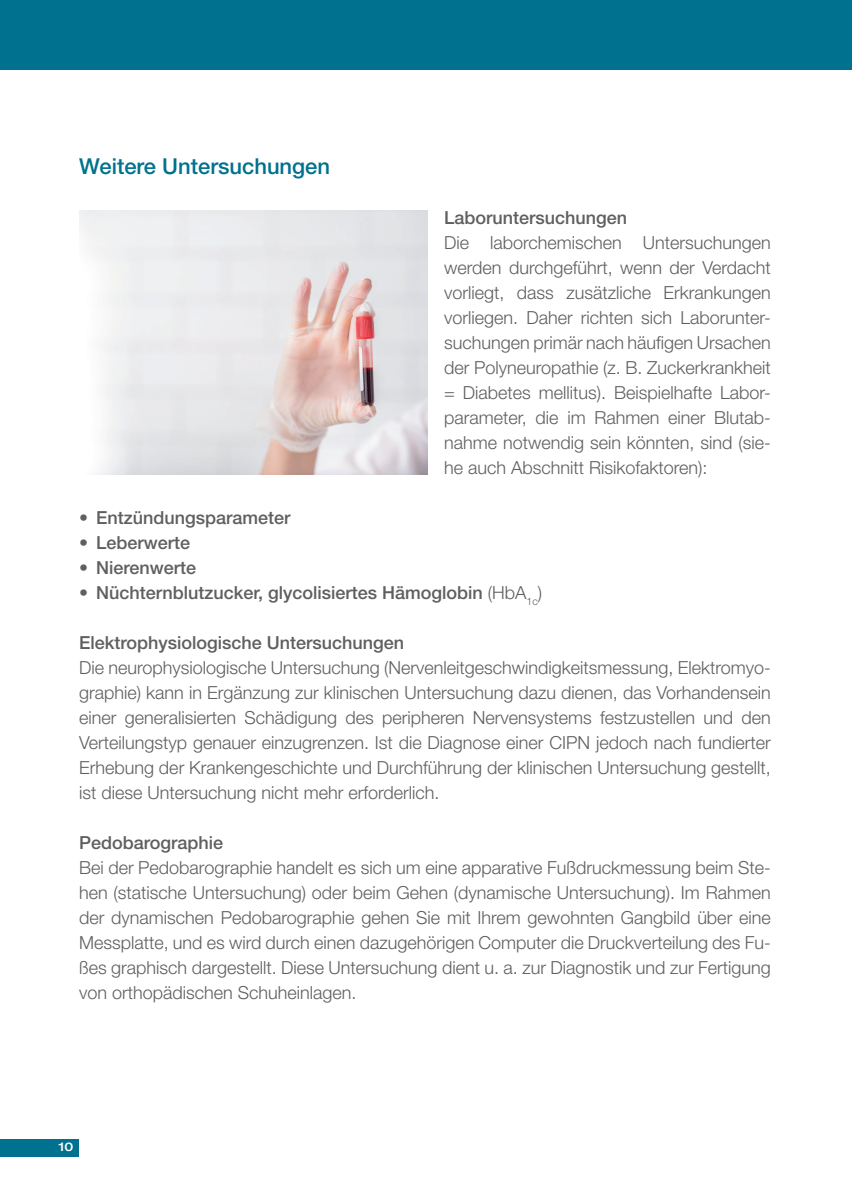
<style>
.page{position:relative;width:852px;height:1204px;background:#fff}
.page>*{position:absolute;margin:0;border:0;box-sizing:border-box;transform-origin:0 0}
.t1{font:500 22px "Helvetica Neue LT Pro";color:#00718e}
.t2{font:300 18px/25px "Helvetica Neue LT Pro";color:#5f5f62;text-align:justify}
.t3{font:500 18px "Helvetica Neue LT Pro";color:#5f5f62}
.t4{font:500 expanded 12px "Helvetica Neue LT Pro";color:#fff}
.s1{font-weight:300}
</style>
<div class="page">
<div style="left:0;top:0;width:852px;height:70px;background:#00718e"></div>
<div style="left:0;top:1139px;width:79px;height:17px;background:#00718e"></div>
<img style="left:79px;top:210px;width:348px;height:264px">
<p class="t1" style="left:79px;top:153px;width:253px">Weitere Untersuchungen</p>
<p class="t3" style="left:444px;top:207px;width:185px">Laboruntersuchungen</p>
<p class="t2" style="left:444px;top:230px;width:328px">Die laborchemischen Untersuchungen werden durchgeführt, wenn der Verdacht vorliegt, dass zusätzliche Erkrankungen vorliegen. Daher richten sich Laborunter&shy;suchungen primär nach häufigen Ursachen der Polyneuropathie (z. B. Zuckerkrankheit = Diabetes mellitus). Beispielhafte Labor&shy;parameter, die im Rahmen einer Blutab&shy;nahme notwendig sein könnten, sind (sie&shy;he auch Abschnitt Risikofaktoren):</p>
<p class="t3" style="left:79px;top:507px;width:213px"><span class="s1">•</span> Entzündungsparameter</p>
<p class="t3" style="left:79px;top:532px;width:113px"><span class="s1">•</span> Leberwerte</p>
<p class="t3" style="left:79px;top:557px;width:119px"><span class="s1">•</span> Nierenwerte</p>
<p class="t3" style="left:79px;top:582px;width:465px"><span class="s1">•</span> Nüchternblutzucker, glycolisiertes Hämoglobin <span class="s1">(HbA</span><sub>1c</sub><span class="s1">)</span></p>
<p class="t3" style="left:79px;top:632px;width:327px">Elektrophysiologische Untersuchungen</p>
<p class="t2" style="left:79px;top:655px;width:693px">Die neurophysiologische Untersuchung (Nervenleitgeschwindigkeitsmessung, Elektromyo&shy;graphie) kann in Ergänzung zur klinischen Untersuchung dazu dienen, das Vorhandensein einer generalisierten Schädigung des peripheren Nervensystems festzustellen und den Verteilungstyp genauer einzugrenzen. Ist die Diagnose einer CIPN jedoch nach fundierter Erhebung der Krankengeschichte und Durchführung der klinischen Untersuchung gestellt, ist diese Untersuchung nicht mehr erforderlich.</p>
<p class="t3" style="left:79px;top:832px;width:146px">Pedobarographie</p>
<p class="t2" style="left:79px;top:855px;width:693px">Bei der Pedobarographie handelt es sich um eine apparative Fußdruckmessung beim Ste&shy;hen (statische Untersuchung) oder beim Gehen (dynamische Untersuchung). Im Rahmen der dynamischen Pedobarographie gehen Sie mit Ihrem gewohnten Gangbild über eine Messplatte, und es wird durch einen dazugehörigen Computer die Druckverteilung des Fu&shy;ßes graphisch dargestellt. Diese Untersuchung dient u. a. zur Diagnostik und zur Fertigung von orthopädischen Schuheinlagen.</p>
<p class="t4" style="left:59px;top:1140px;width:16px">10</p>
</div>
